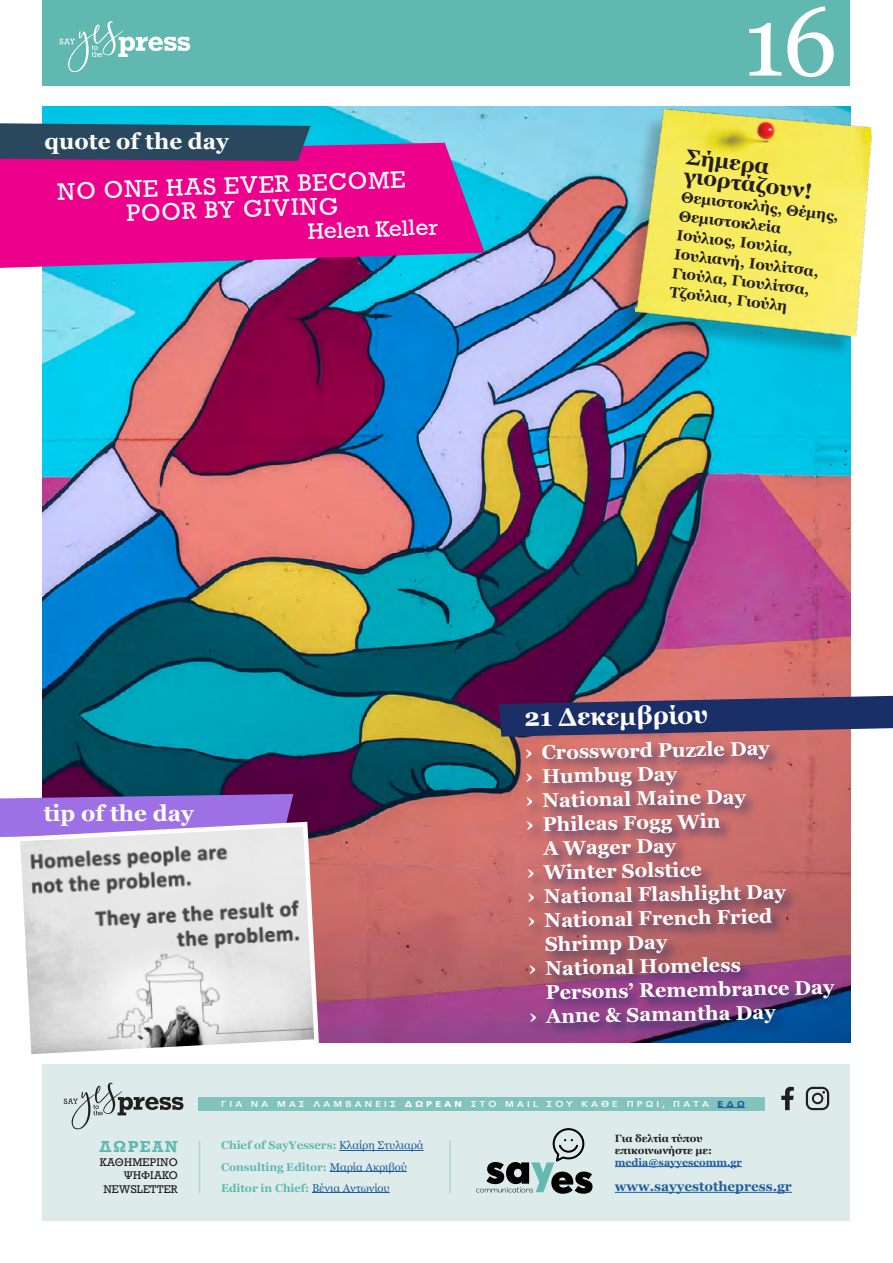
<style>
.page{position:relative;width:893px;height:1263px;background:#fff}
.page>*{position:absolute;margin:0;border:0;box-sizing:border-box;transform-origin:0 0}
.t1{font:97.5px "Georgia";color:#fff}
.t2{font:700 25.05px "Georgia";color:#fff}
.t3{font:22.5px/24px "Rockwell";color:#fff;text-align:center}
.t4{font:700 22.5px "Georgia";color:#fff}
.t5{font:700 21.6px/19px "Georgia";color:#231f20}
.t6{font:21px "Rockwell";color:#fff}
.t7{font:700 19.95px "Georgia";color:#fff}
.t8{font:700 15px/19px "Georgia";color:#231f20}
.t9{font:700 15px "Rockwell";letter-spacing:.095em;color:#61b8b0}
.t10{font:700 13.5px "Georgia";color:#215e9e}
.t11{font:700 11.25px/21px "Georgia";letter-spacing:-.005em;color:#61b8b0}
.t12{font:700 10.5px/12px "Georgia";color:#231f20}
.t13{font:10.5px/13.5px "Rockwell";color:#231f20;text-align:right}
.t14{font:700 10.5px "Georgia";color:#215e9e}
.t15{font:600 8.55px "Avenir Next";letter-spacing:.34em;color:#fff;scale:1.11 1}
.s1{font-weight:700}
.s2{font-weight:700;color:#215e9e}
.s3{font-weight:400;color:#215e9e}
</style>
<div class="page">
<div style="left:43px;top:0;width:807px;height:85px;background:#61b8b0"></div>
<svg style="left:60px;top:21px;width:130px;height:51px"></svg>
<img style="left:43px;top:106px;width:807px;height:937px">
<svg style="left:0;top:143px;width:485px;height:125px;background:#d81393"></svg>
<svg style="left:0;top:123px;width:310px;height:38px;background:#2f4a65"></svg>
<svg style="left:0;top:794px;width:293px;height:43px;background:#986ddb"></svg>
<div style="left:43px;top:1064px;width:807px;height:156px;background:#ddecea"></div>
<svg style="left:64px;top:1083px;width:120px;height:46px"></svg>
<svg style="left:781px;top:1087px;width:13px;height:23px"></svg>
<svg style="left:806px;top:1087px;width:23px;height:23px"></svg>
<hr style="left:339px;top:1150px;width:85px;height:1px;background:#215e9e">
<hr style="left:330px;top:1171px;width:77px;height:1px;background:#215e9e">
<hr style="left:312px;top:1192px;width:78px;height:1px;background:#215e9e">
<svg style="left:476px;top:1128px;width:116px;height:66px"></svg>
<hr style="left:615px;top:1166px;width:127px;height:1px;background:#215e9e">
<hr style="left:615px;top:1192px;width:177px;height:1px;background:#215e9e">
<hr style="left:199px;top:1141px;width:1px;height:52px;background:#b0d6d2">
<hr style="left:449px;top:1141px;width:2px;height:52px;background:#b0d6d2">
<div style="left:198px;top:1097px;width:567px;height:13px;background:#82c3bd"></div>
<svg style="left:717px;top:1107px;width:28px;height:1px"></svg>
<div style="left:615px;top:113px;width:254px;height:246px;background:#231f20;opacity:.25"></div>
<img style="left:618px;top:106px;width:254px;height:250px">
<svg style="left:499px;top:696px;width:394px;height:41px;background:#5a4970"></svg>
<div style="left:523px;top:702px;width:326px;height:337px;background:#1a2f68;opacity:.75"></div>
<svg style="left:13px;top:819px;width:308px;height:235px"></svg>
<p class="t4" style="left:45px;top:124px;width:186px">quote of the day</p>
<p class="t3" style="left:57px;top:180px;width:350px;rotate:-2deg">NO ONE HAS EVER BECOME<br>POOR BY GIVING</p>
<p class="t6" style="left:307px;top:218px;width:132px;rotate:-2deg">Helen Keller</p>
<h1 class="t1" style="left:743px;top:-29px;width:96px">16</h1>
<p class="t5" style="left:688px;top:146px;width:131px;rotate:7deg">Σήμερα γιορτάζουν!</p>
<p class="t8" style="left:683px;top:186px;width:160px;rotate:7deg">Θεμιστοκλής, Θέμης,<br>Θεμιστοκλεία<br>Ιούλιος, Ιουλία,<br>Ιουλιανή, Ιουλίτσα,<br>Γιούλα, Γιουλίτσα,<br>Τζούλια, Γιούλη</p>
<p class="t4" style="left:44px;top:796px;width:152px">tip of the day</p>
<p class="t2" style="left:524px;top:699px;width:185px;rotate:-1deg">21 Δεκεμβρίου</p>
<p class="t7" style="left:525px;top:737px;width:246px;rotate:-1deg">› Crossword Puzzle Day</p>
<p class="t7" style="left:525px;top:761px;width:153px;rotate:-1deg">› Humbug Day</p>
<p class="t7" style="left:525px;top:785px;width:222px;rotate:-1deg">› National Maine Day</p>
<p class="t7" style="left:526px;top:809px;width:196px;rotate:-1deg">› Phileas Fogg Win</p>
<p class="t7" style="left:543px;top:833px;width:134px;rotate:-1deg">A Wager Day</p>
<p class="t7" style="left:527px;top:857px;width:176px;rotate:-1deg">› Winter Solstice</p>
<p class="t7" style="left:527px;top:881px;width:260px;rotate:-1deg">› National Flashlight Day</p>
<p class="t7" style="left:528px;top:905px;width:246px;rotate:-1deg">› National French Fried</p>
<p class="t7" style="left:545px;top:929px;width:124px;rotate:-1deg">Shrimp Day</p>
<p class="t7" style="left:528px;top:953px;width:214px;rotate:-1deg">› National Homeless</p>
<p class="t7" style="left:545px;top:977px;width:290px;rotate:-1deg">Persons’ Remembrance Day</p>
<p class="t7" style="left:529px;top:1001px;width:248px;rotate:-1deg">› Anne &amp; Samantha Day</p>
<p class="t9" style="left:99px;top:1137px;width:80px">ΔΩΡΕΑΝ</p>
<p class="t13" style="left:100px;top:1155px;width:79px">ΚΑΘΗΜΕΡΙΝΟ<br>ΨΗΦΙΑΚΟ<br>NEWSLETTER</p>
<p class="t15" style="left:221px;top:1097px;width:473px">ΓΙΑ ΝΑ ΜΑΣ ΛΑΜΒΑΝΕΙΣ <span class="s1">ΔΩΡΕΑΝ</span> ΣΤΟ MAIL ΣΟΥ ΚΑΘΕ ΠΡΩΙ, ΠΑΤΑ <span class="s2">ΕΔΩ</span></p>
<p class="t11" style="left:221px;top:1134px;width:204px">Chief of SayΥessers: <span class="s3">Κλαίρη Στυλιαρά<br></span>Consulting Εditor: <span class="s3">Μαρία Ακριβού<br></span>Editor in Chief: <span class="s3">Βένια Αντωνίου</span></p>
<p class="t12" style="left:615px;top:1131px;width:99px">Για δελτία τύπου επικοινωνήστε με:</p>
<p class="t14" style="left:615px;top:1154px;width:129px">media@sayyescomm.gr</p>
<p class="t10" style="left:615px;top:1176px;width:179px">www.sayyestothepress.gr</p>
</div>
